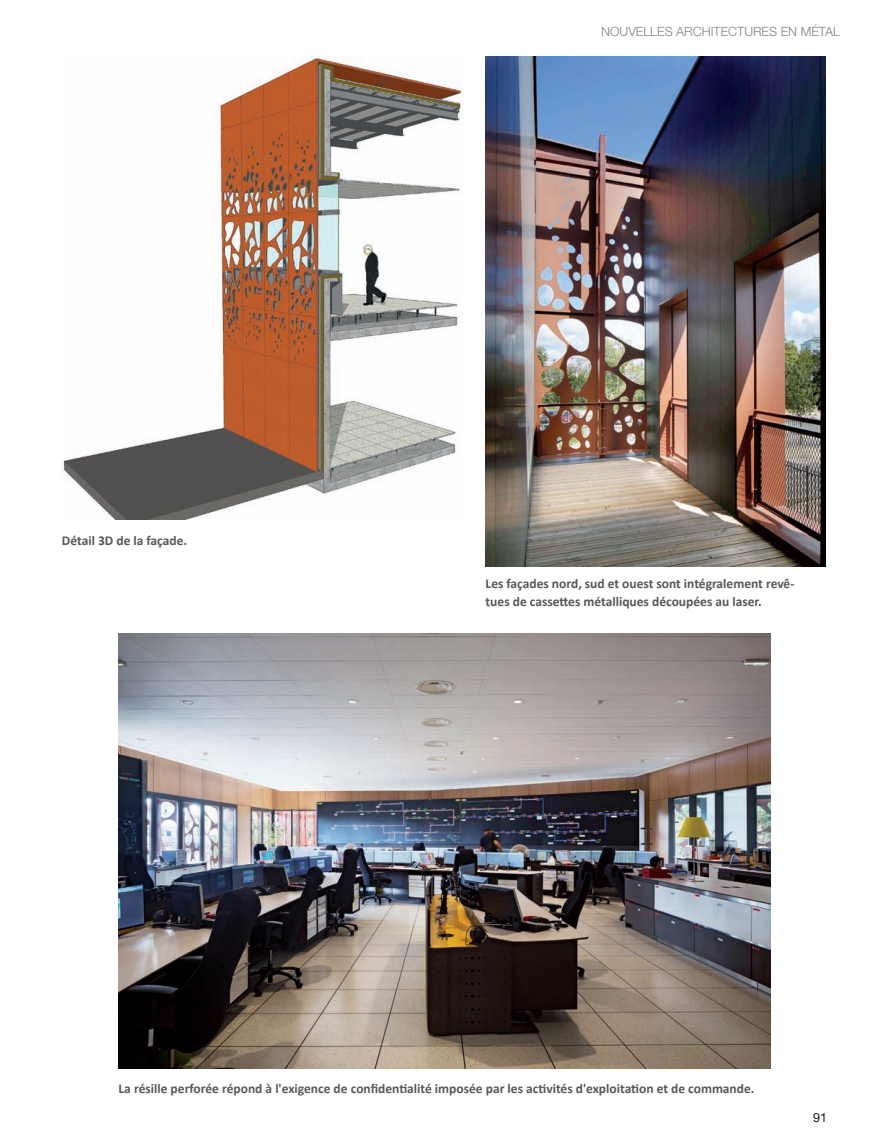
<style>
.page{position:relative;width:893px;height:1147px;background:#fff}
.page>*{position:absolute;margin:0;border:0;box-sizing:border-box;transform-origin:0 0}
.t1{font:700 13.5px/18px "Calibri";color:#57585a}
.t2{font:300 12.75px "Helvetica Neue LT Std";color:#808285}
.t3{font:12.75px "Helvetica Neue LT Com";color:#231f20}
</style>
<div class="page">
<img style="left:62px;top:56px;width:400px;height:463px">
<img style="left:486px;top:56px;width:340px;height:510px">
<img style="left:119px;top:634px;width:652px;height:435px">
<p class="t1" style="left:62px;top:532px;width:127px">Détail 3D de la façade.</p>
<p class="t2" style="left:601px;top:24px;width:240px">NOUVELLES ARCHITECTURES EN MÉTAL</p>
<p class="t1" style="left:486px;top:574px;width:310px">Les façades nord, sud et ouest sont intégralement revê&shy;tues de cassettes métalliques découpées au laser.</p>
<p class="t1" style="left:119px;top:1079px;width:637px">La résille perforée répond à l'exigence de confidentialité imposée par les activités d'exploitation et de commande.</p>
<p class="t3" style="left:813px;top:1110px;width:16px">91</p>
</div>
